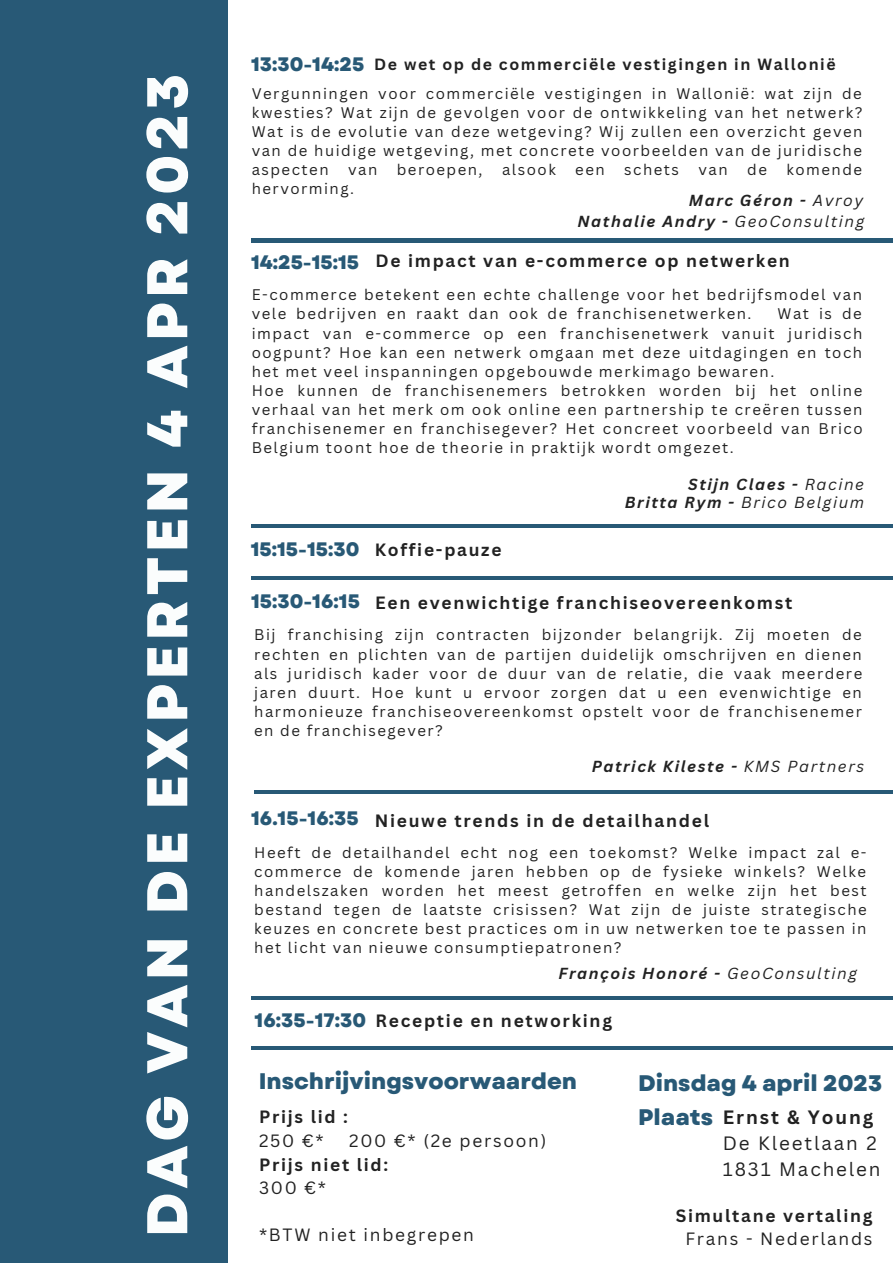
<style>
.page{position:relative;width:893px;height:1264px;background:#fff}
.page>*{position:absolute;margin:0;border:0;box-sizing:border-box;transform-origin:0 0}
.t1{font:800 57.15px "Garet";letter-spacing:.07em;color:#fbfdfd}
.t2{font:800 22.5px "Garet";color:#285976}
.t3{font:18.75px/25.8px "Canva Sans";letter-spacing:.1em;color:#222}
.t4{font:700 17.4px "Canva Sans";letter-spacing:.1em;color:#222}
.t5{font:700 17.25px "Canva Sans";letter-spacing:.1em;color:#222}
.t6{font:17.25px "Canva Sans";letter-spacing:.1em;color:#222}
.t7{font:700 15.75px "Canva Sans";letter-spacing:.1em;color:#222}
.t8{font:italic 700 15.6px/21.3px "Canva Sans";letter-spacing:.1em;color:#222;text-align:right}
.t9{font:italic 15.6px "Canva Sans";letter-spacing:.1em;color:#222}
.t10{font:15px/19px "Canva Sans";letter-spacing:.1em;color:#222;text-align:justify}
.s1{font-family:"Garet";font-weight:800;font-size:19.5px;color:#285976}
.s2{font-weight:400}
.s3{font-weight:700}
.s4{font-family:"Garet";font-weight:800;font-size:22.5px;color:#285976}
</style>
<div class="page">
<div style="left:0;top:0;width:227px;height:1262px;background:#285976"></div>
<hr style="left:251px;top:524px;width:641px;height:4px;background:#285976">
<hr style="left:251px;top:576px;width:641px;height:3px;background:#285976">
<hr style="left:251px;top:996px;width:641px;height:3px;background:#285976">
<hr style="left:251px;top:1046px;width:641px;height:3px;background:#285976">
<hr style="left:254px;top:790px;width:638px;height:3px;background:#285976">
<hr style="left:251px;top:239px;width:641px;height:3px;background:#285976">
<h1 class="t1" style="left:126px;top:1237px;width:1165px;rotate:-90deg">DAG VAN DE EXPERTEN 4 APR 2023</h1>
<p class="t7" style="left:251px;top:53px;width:586px"><span class="s1">13:30-14:25</span> De wet op de commerciële vestigingen in Wallonië</p>
<p class="t10" style="left:252px;top:83px;width:612px">Vergunningen voor commerciële vestigingen in Wallonië: wat zijn de kwesties? Wat zijn de gevolgen voor de ontwikkeling van het netwerk?<br>Wat is de evolutie van deze wetgeving? Wij zullen een overzicht geven van de huidige wetgeving, met concrete voorbeelden van de juridische aspecten</p>
<p class="t10" style="left:348px;top:160px;width:31px">van</p>
<p class="t10" style="left:397px;top:160px;width:87px">beroepen,</p>
<p class="t10" style="left:502px;top:160px;width:55px">alsook</p>
<p class="t10" style="left:575px;top:160px;width:31px">een</p>
<p class="t10" style="left:624px;top:160px;width:56px">schets</p>
<p class="t10" style="left:698px;top:160px;width:31px">van</p>
<p class="t10" style="left:747px;top:160px;width:21px">de</p>
<p class="t10" style="left:786px;top:160px;width:77px">komende</p>
<p class="t10" style="left:252px;top:179px;width:104px">hervorming.</p>
<p class="t8" style="left:577px;top:189px;width:288px">Marc Géron - <span class="s2">Avroy<br></span>Nathalie Andry - <span class="s2">GeoConsulting</span></p>
<p class="t5" style="left:251px;top:248px;width:540px"><span class="s1">14:25-15:15</span> De impact van e-commerce op netwerken</p>
<p class="t10" style="left:252px;top:285px;width:611px">E-commerce betekent een echte challenge voor het bedrijfsmodel van vele bedrijven en raakt dan ook de franchisenetwerken.</p>
<p class="t10" style="left:252px;top:304px;width:612px;text-align:left;text-indent:526px">Wat is de impact van e-commerce op een franchisenetwerk vanuit juridisch oogpunt? Hoe kan een netwerk omgaan met deze uitdagingen en toch het met veel inspanningen opgebouwde merkimago bewaren.<br>Hoe kunnen de franchisenemers betrokken worden bij het online verhaal van het merk om ook online een partnership te creëren tussen franchisenemer en franchisegever? Het concreet voorbeeld van Brico Belgium toont hoe de theorie in praktijk wordt omgezet.</p>
<p class="t8" style="left:688px;top:473px;width:177px">Stijn Claes - <span class="s2">Racine</span></p>
<p class="t9" style="left:624px;top:491px;width:241px"><span class="s3">Britta Rym -</span> Brico Belgium</p>
<p class="t5" style="left:251px;top:537px;width:252px"><span class="s1">15:15-15:30</span> Koffie-pauze</p>
<p class="t5" style="left:251px;top:590px;width:543px"><span class="s1">15:30-16:15</span> Een evenwichtige franchiseovereenkomst</p>
<p class="t10" style="left:254px;top:625px;width:609px">Bij franchising zijn contracten bijzonder belangrijk. Zij moeten de rechten en plichten van de partijen duidelijk omschrijven en dienen als juridisch kader voor de duur van de relatie, die vaak meerdere jaren duurt. Hoe kunt u ervoor zorgen dat u een evenwichtige en harmonieuze franchiseovereenkomst opstelt voor de franchisenemer en de franchisegever?</p>
<p class="t8" style="left:591px;top:755px;width:274px">Patrick Kileste - <span class="s2">KMS Partners</span></p>
<p class="t4" style="left:251px;top:808px;width:459px"><span class="s1">16.15-16:35</span> Nieuwe trends in de detailhandel</p>
<p class="t10" style="left:254px;top:842px;width:614px">Heeft de detailhandel echt nog een toekomst? Welke impact zal e&shy;commerce de komende jaren hebben op de fysieke winkels? Welke handelszaken worden het meest getroffen en welke zijn het best bestand tegen de laatste crisissen? Wat zijn de juiste strategische keuzes en concrete best practices om in uw netwerken toe te passen in het licht van nieuwe consumptiepatronen?</p>
<p class="t8" style="left:558px;top:962px;width:300px">François Honoré - <span class="s2">GeoConsulting</span></p>
<p class="t4" style="left:254px;top:1008px;width:359px"><span class="s1">16:35-17:30</span> Receptie en networking</p>
<h2 class="t2" style="left:259px;top:1064px;width:320px">Inschrijvingsvoorwaarden</h2>
<p class="t5" style="left:259px;top:1104px;width:90px">Prijs lid :</p>
<p class="t6" style="left:259px;top:1128px;width:66px">250 €*</p>
<p class="t6" style="left:349px;top:1128px;width:199px">200 €* (2e persoon)</p>
<p class="t5" style="left:259px;top:1152px;width:131px">Prijs niet lid:</p>
<p class="t6" style="left:259px;top:1175px;width:68px">300 €*</p>
<p class="t6" style="left:259px;top:1222px;width:216px">*BTW niet inbegrepen</p>
<h2 class="t2" style="left:638px;top:1067px;width:245px">Dinsdag 4 april 2023</h2>
<p class="t3" style="left:722px;top:1103px;width:159px;text-indent:-85px"><span class="s4">Plaats</span> <span class="s3">Ernst &amp; Young<br></span>De Kleetlaan 2<br>1831 Machelen</p>
<p class="t5" style="left:675px;top:1203px;width:198px">Simultane vertaling</p>
<p class="t6" style="left:685px;top:1226px;width:188px">Frans - Nederlands</p>
</div>
